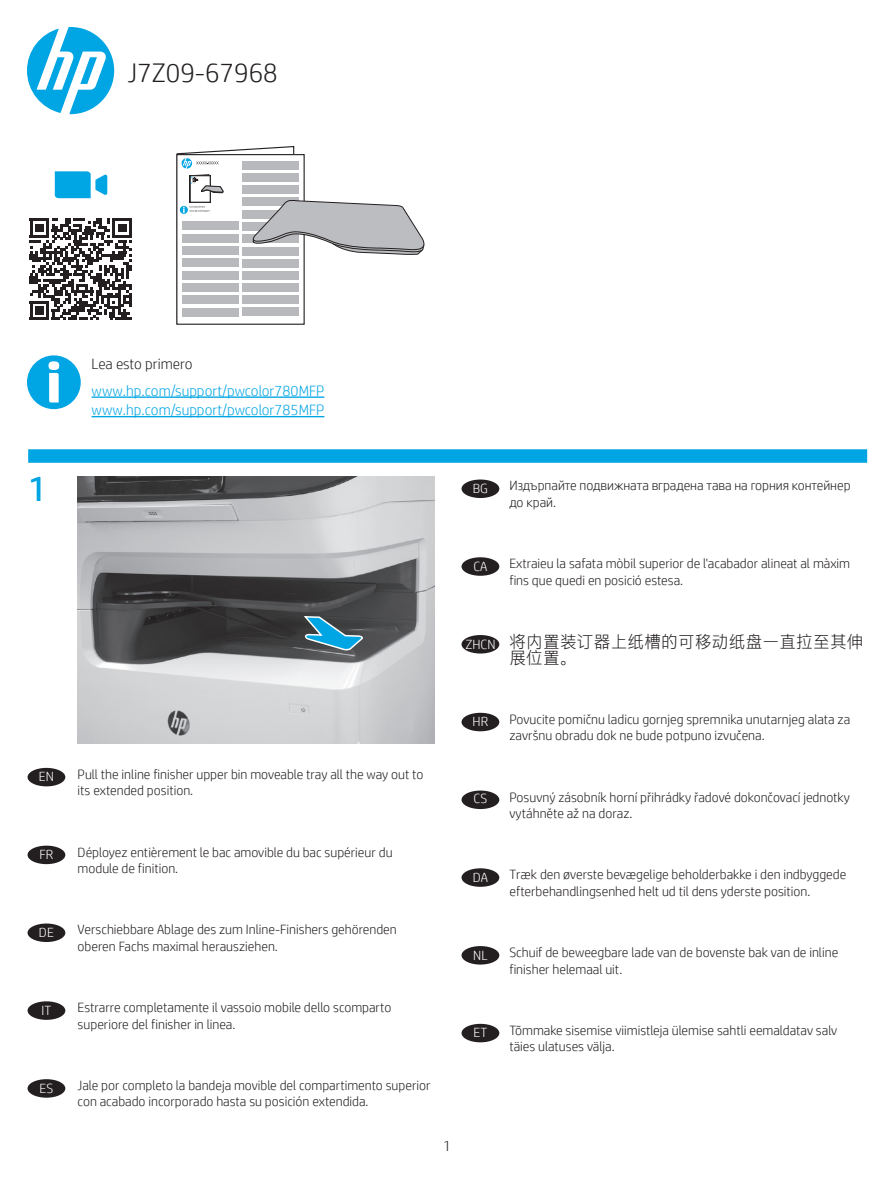
<style>
.page{position:relative;width:893px;height:1188px;background:#fff}
.page>*{position:absolute;margin:0;border:0;box-sizing:border-box;transform-origin:0 0}
.Language_10{font:36px "HP Simplified";color:#00a5e3}
.Language_10-2{font:300 27px "HP Simplified";color:#231f20}
.t1{font:300 16.8px/16.5px "HP Simplified Hans";color:#231f20}
.Language_10-3{font:300 15px "HP Simplified";color:#00a5e3}
.Language_10-4{font:300 15px "HP Simplified";letter-spacing:-.005em;color:#231f20}
.t2{font:300 13.5px/16.5px "HP Simplified";color:#231f20}
.t3{font:300 13.35px "HP Simplified";color:#fff}
</style>
<div class="page">
<svg style="left:27px;top:27px;width:87px;height:87px"></svg>
<svg style="left:55px;top:171px;width:52px;height:27px"></svg>
<svg style="left:30px;top:218px;width:102px;height:102px"></svg>
<hr style="left:112px;top:218px;width:20px;height:3px;background:#231f20">
<svg style="left:27px;top:355px;width:54px;height:54px"></svg>
<hr style="left:92px;top:396px;width:232px;height:2px;background:#00a5e3">
<hr style="left:92px;top:416px;width:232px;height:1px;background:#00a5e3">
<svg style="left:176px;top:146px;width:248px;height:179px"></svg>
<img style="left:78px;top:476px;width:356px;height:268px">
<svg style="left:302px;top:615px;width:61px;height:35px;background:#427a90"></svg>
<div style="left:28px;top:449px;width:839px;height:14px;background:#00a5e3"></div>
<div style="left:28px;top:768px;width:37px;height:18px;background:#231f20;border-radius:50%"></div>
<div style="left:28px;top:846px;width:37px;height:18px;background:#231f20;border-radius:50%"></div>
<div style="left:28px;top:924px;width:37px;height:18px;background:#231f20;border-radius:50%"></div>
<div style="left:28px;top:1001px;width:37px;height:19px;background:#231f20;border-radius:50%"></div>
<div style="left:28px;top:1079px;width:37px;height:19px;background:#231f20;border-radius:50%"></div>
<div style="left:462px;top:480px;width:37px;height:18px;background:#231f20;border-radius:50%"></div>
<div style="left:462px;top:557px;width:37px;height:19px;background:#231f20;border-radius:50%"></div>
<div style="left:462px;top:635px;width:37px;height:19px;background:#231f20;border-radius:50%"></div>
<div style="left:462px;top:713px;width:37px;height:18px;background:#231f20;border-radius:50%"></div>
<div style="left:462px;top:791px;width:37px;height:18px;background:#231f20;border-radius:50%"></div>
<div style="left:462px;top:868px;width:37px;height:19px;background:#231f20;border-radius:50%"></div>
<div style="left:462px;top:946px;width:37px;height:19px;background:#231f20;border-radius:50%"></div>
<div style="left:462px;top:1024px;width:37px;height:18px;background:#231f20;border-radius:50%"></div>
<p class="Language_10-2" style="left:128px;top:55px;width:151px">J7Z09-67968</p>
<p class="Language_10-4" style="left:92px;top:354px;width:103px">Lea esto primero</p>
<p class="Language_10-3" style="left:92px;top:381px;width:234px">www.hp.com/support/pwcolor780MFP</p>
<p class="Language_10-3" style="left:92px;top:400px;width:234px">www.hp.com/support/pwcolor785MFP</p>
<p class="Language_10" style="left:28px;top:465px;width:21px">1</p>
<p class="t3" style="left:473px;top:480px;width:17px">BG</p>
<p class="t2" style="left:509px;top:477px;width:343px">Издърпайте подвижната вградена тава на горния контейнер до край.</p>
<p class="t3" style="left:473px;top:557px;width:16px">CA</p>
<p class="t2" style="left:509px;top:555px;width:342px">Extraieu la safata mòbil superior de l'acabador alineat al màxim fins que quedi en posició estesa.</p>
<p class="t3" style="left:465px;top:636px;width:32px">ZHCN</p>
<p class="t1" style="left:509px;top:633px;width:356px">将内置装订器上纸槽的可移动纸盘一直拉至其伸展位置。</p>
<p class="t3" style="left:39px;top:768px;width:17px">EN</p>
<p class="t2" style="left:78px;top:766px;width:347px">Pull the inline finisher upper bin moveable tray all the way out to its extended position.</p>
<p class="t3" style="left:39px;top:846px;width:15px">FR</p>
<p class="t2" style="left:78px;top:843px;width:316px">Déployez entièrement le bac amovible du bac supérieur du module de finition.</p>
<p class="t3" style="left:39px;top:924px;width:16px">DE</p>
<p class="t2" style="left:78px;top:921px;width:321px">Verschiebbare Ablage des zum Inline-Finishers gehörenden oberen Fachs maximal herausziehen.</p>
<p class="t3" style="left:42px;top:1001px;width:11px">IT</p>
<p class="t2" style="left:78px;top:999px;width:315px">Estrarre completamente il vassoio mobile dello scomparto superiore del finisher in linea.</p>
<p class="t3" style="left:40px;top:1079px;width:15px">ES</p>
<p class="t2" style="left:78px;top:1077px;width:354px">Jale por completo la bandeja movible del compartimento superior con acabado incorporado hasta su posición extendida.</p>
<p class="Language_10-4" style="left:443px;top:1136px;width:10px">1</p>
<p class="t3" style="left:473px;top:713px;width:17px">HR</p>
<p class="t2" style="left:509px;top:710px;width:342px">Povucite pomičnu ladicu gornjeg spremnika unutarnjeg alata za završnu obradu dok ne bude potpuno izvučena.</p>
<p class="t3" style="left:474px;top:790px;width:15px">CS</p>
<p class="t2" style="left:509px;top:788px;width:342px">Posuvný zásobník horní přihrádky řadové dokončovací jednotky vytáhněte až na doraz.</p>
<p class="t3" style="left:473px;top:868px;width:17px">DA</p>
<p class="t2" style="left:509px;top:866px;width:338px">Træk den øverste bevægelige beholderbakke i den indbyggede efterbehandlingsenhed helt ud til dens yderste position.</p>
<p class="t3" style="left:473px;top:946px;width:16px">NL</p>
<p class="t2" style="left:509px;top:944px;width:330px">Schuif de beweegbare lade van de bovenste bak van de inline finisher helemaal uit.</p>
<p class="t3" style="left:474px;top:1024px;width:15px">ET</p>
<p class="t2" style="left:509px;top:1022px;width:329px">Tõmmake sisemise viimistleja ülemise sahtli eemaldatav salv täies ulatuses välja.</p>
</div>
